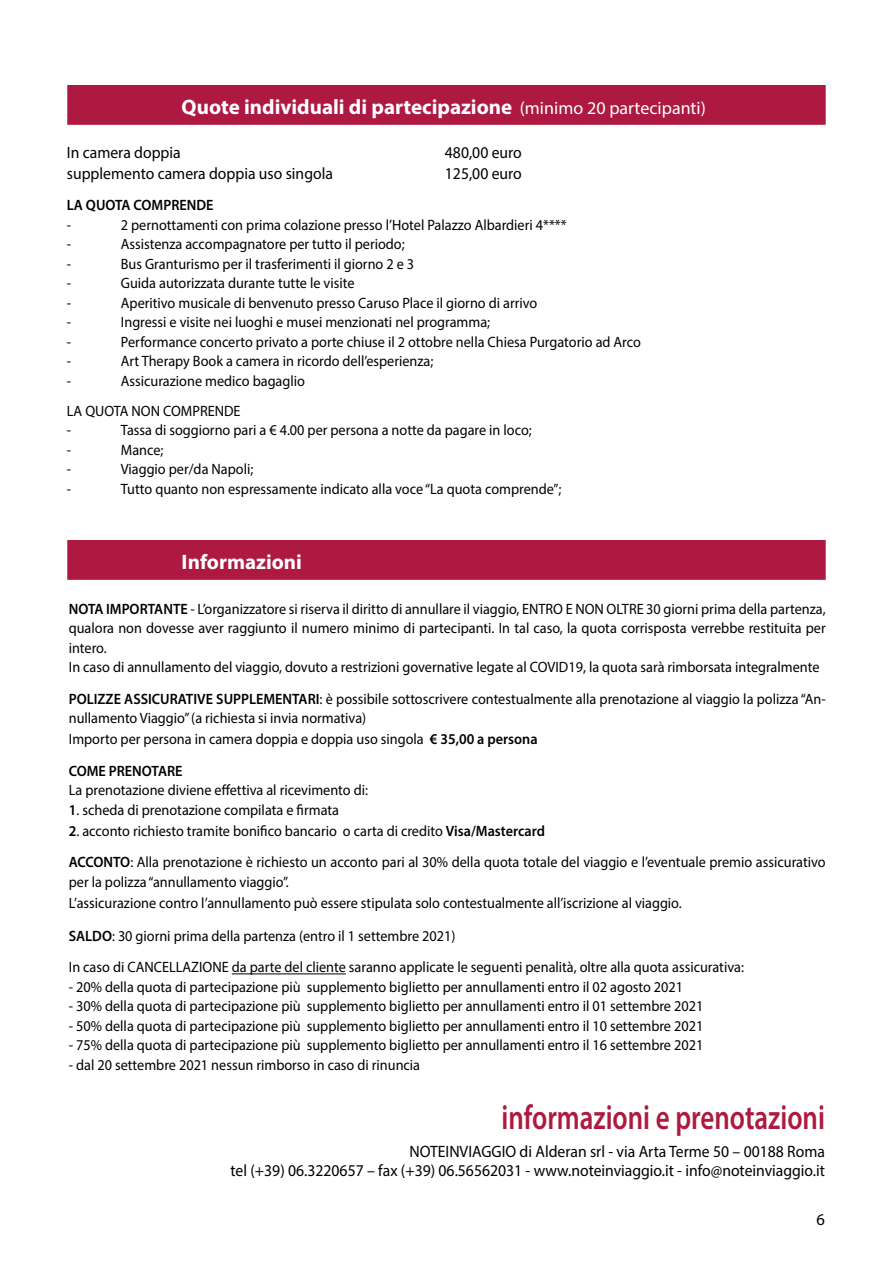
<style>
.page{position:relative;width:893px;height:1263px;background:#fff}
.page>*{position:absolute;margin:0;border:0;box-sizing:border-box;transform-origin:0 0}
.t1{font:600 34.5px "Myriad Pro";color:#ae1941;scale:.78 1}
.t2{font:700 21px "Myriad Pro";color:#fff}
.t3{font:16.5px/19.5px "Myriad Pro";color:#000;text-align:right;scale:.95 1}
.t4{font:16.5px "Myriad Pro";color:#000}
.t5{font:15px/19.5px "Myriad Pro";color:#000;scale:.95 1}
.t6{font:600 15px "Myriad Pro";color:#000;scale:.95 1}
.s1{font-weight:400;font-size:18px}
.s2{font-weight:600}
</style>
<div class="page">
<div style="left:68px;top:86px;width:757px;height:38px;background:#ae1941"></div>
<div style="left:67px;top:85px;width:759px;height:40px;border:2px solid #ae1941"></div>
<hr style="left:232px;top:973px;width:114px;height:1px;background:#000">
<div style="left:68px;top:541px;width:757px;height:38px;background:#ae1941"></div>
<div style="left:67px;top:540px;width:759px;height:40px;border:2px solid #ae1941"></div>
<h2 class="t2" style="left:182px;top:93px;width:526px">Quote individuali di partecipazione <span class="s1">(minimo 20 partecipanti)</span></h2>
<p class="t3" style="left:67px;top:142px;width:121px">In camera doppia</p>
<p class="t3" style="left:445px;top:142px;width:82px">480,00 euro</p>
<p class="t3" style="left:67px;top:163px;width:282px">supplemento camera doppia uso singola</p>
<p class="t3" style="left:445px;top:163px;width:82px">125,00 euro</p>
<p class="t6" style="left:67px;top:196px;width:156px">LA QUOTA COMPRENDE</p>
<p class="t5" style="left:67px;top:215px;width:6px">-</p>
<p class="t5" style="left:121px;top:215px;width:471px">2 pernottamenti con prima colazione presso l’Hotel Palazzo Albardieri 4****</p>
<p class="t5" style="left:67px;top:234px;width:6px">-</p>
<p class="t5" style="left:121px;top:234px;width:300px">Assistenza accompagnatore per tutto il periodo;</p>
<p class="t5" style="left:67px;top:254px;width:6px">-</p>
<p class="t5" style="left:121px;top:254px;width:310px">Bus Granturismo per il trasferimenti il giorno 2 e 3</p>
<p class="t5" style="left:67px;top:273px;width:6px">-</p>
<p class="t5" style="left:121px;top:273px;width:247px">Guida autorizzata durante tutte le visite</p>
<p class="t5" style="left:67px;top:293px;width:6px">-</p>
<p class="t5" style="left:121px;top:293px;width:440px">Aperitivo musicale di benvenuto presso Caruso Place il giorno di arrivo</p>
<p class="t5" style="left:67px;top:312px;width:6px">-</p>
<p class="t5" style="left:121px;top:312px;width:390px">Ingressi e visite nei luoghi e musei menzionati nel programma;</p>
<p class="t5" style="left:67px;top:332px;width:6px">-</p>
<p class="t5" style="left:121px;top:332px;width:549px">Performance concerto privato a porte chiuse il 2 ottobre nella Chiesa Purgatorio ad Arco</p>
<p class="t5" style="left:67px;top:351px;width:6px">-</p>
<p class="t5" style="left:121px;top:351px;width:331px">Art Therapy Book a camera in ricordo dell’esperienza;</p>
<p class="t5" style="left:67px;top:371px;width:6px">-</p>
<p class="t5" style="left:67px;top:365px;width:252px;line-height:30px;text-indent:54px">Assicurazione medico bagaglio<br>LA QUOTA NON COMPRENDE</p>
<p class="t5" style="left:67px;top:420px;width:6px">-</p>
<p class="t5" style="left:121px;top:420px;width:434px">Tassa di soggiorno pari a € 4.00 per persona a notte da pagare in loco;</p>
<p class="t5" style="left:67px;top:440px;width:6px">-</p>
<p class="t5" style="left:121px;top:440px;width:46px">Mance;</p>
<p class="t5" style="left:67px;top:459px;width:6px">-</p>
<p class="t5" style="left:121px;top:459px;width:141px">Viaggio per/da Napoli;</p>
<p class="t5" style="left:67px;top:479px;width:6px">-</p>
<p class="t5" style="left:121px;top:479px;width:465px">Tutto quanto non espressamente indicato alla voce “La quota comprende”;</p>
<h2 class="t2" style="left:182px;top:548px;width:122px">Informazioni</h2>
<p class="t5" style="left:69px;top:599px;width:798px"><span class="s2">NOTA IMPORTANTE</span> - L’organizzatore si riserva il diritto di annullare il viaggio, ENTRO E NON OLTRE 30 giorni prima della partenza, qualora non dovesse aver raggiunto il numero minimo di partecipanti. In tal caso, la quota corrisposta verrebbe restituita per intero.<br>In caso di annullamento del viaggio, dovuto a restrizioni governative legate al COVID19, la quota sarà rimborsata integralmente</p>
<p class="t5" style="left:69px;top:689px;width:798px"><span class="s2">POLIZZE ASSICURATIVE SUPPLEMENTARI</span>: è possibile sottoscrivere contestualmente alla prenotazione al viaggio la polizza “An&shy;nullamento Viaggio” (a richiesta si invia normativa)</p>
<p class="t5" style="left:69px;top:723px;width:495px;line-height:31.5px">Importo per persona in camera doppia e doppia uso singola <span class="s2">€ 35,00 a persona<br>COME PRENOTARE</span></p>
<p class="t5" style="left:69px;top:780px;width:317px">La prenotazione diviene effettiva al ricevimento di:</p>
<p class="t5" style="left:69px;top:800px;width:286px"><span class="s2">1</span>. scheda di prenotazione compilata e firmata</p>
<p class="t5" style="left:69px;top:815px;width:798px;line-height:31.5px"><span class="s2">2</span>. acconto richiesto tramite bonifico bancario o carta di credito <span class="s2">Visa/Mastercard<br>ACCONTO</span>: Alla prenotazione è richiesto un acconto pari al 30% della quota totale del viaggio e l’eventuale premio assicurativo</p>
<p class="t5" style="left:69px;top:871px;width:647px;line-height:21px">per la polizza “annullamento viaggio”.<br>L’assicurazione contro l’annullamento può essere stipulata solo contestualmente all’iscrizione al viaggio.</p>
<p class="t5" style="left:69px;top:920px;width:712px;line-height:31.5px"><span class="s2">SALDO</span>: 30 giorni prima della partenza (entro il 1 settembre 2021)<br>In caso di CANCELLAZIONE da parte del cliente saranno applicate le seguenti penalità, oltre alla quota assicurativa:</p>
<p class="t5" style="left:69px;top:977px;width:648px">- 20% della quota di partecipazione più supplemento biglietto per annullamenti entro il 02 agosto 2021</p>
<p class="t5" style="left:69px;top:996px;width:669px">- 30% della quota di partecipazione più supplemento biglietto per annullamenti entro il 01 settembre 2021</p>
<p class="t5" style="left:69px;top:1016px;width:669px">- 50% della quota di partecipazione più supplemento biglietto per annullamenti entro il 10 settembre 2021</p>
<p class="t5" style="left:69px;top:1035px;width:669px">- 75% della quota di partecipazione più supplemento biglietto per annullamenti entro il 16 settembre 2021</p>
<p class="t5" style="left:69px;top:1055px;width:371px">- dal 20 settembre 2021 nessun rimborso in caso di rinuncia</p>
<h1 class="t1" style="left:501px;top:1095px;width:416px">informazioni e prenotazioni</h1>
<p class="t3" style="left:230px;top:1141px;width:627px">NOTEINVIAGGIO di Alderan srl - via Arta Terme 50 – 00188 Roma<br>tel (+39) 06.3220657 – fax (+39) 06.56562031 - www.noteinviaggio.it - info@noteinviaggio.it</p>
<p class="t4" style="left:816px;top:1210px;width:10px">6</p>
</div>
